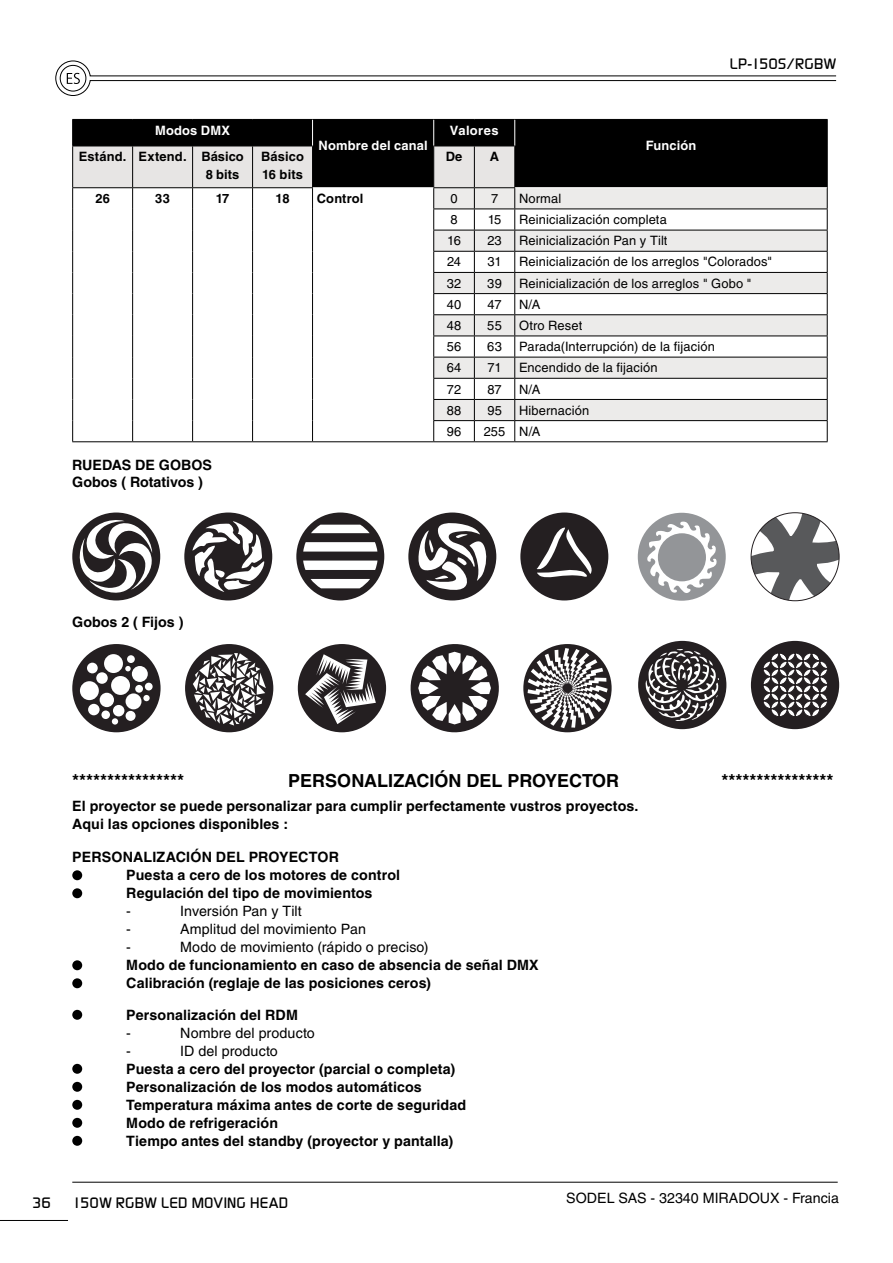
<style>
.page{position:relative;width:893px;height:1263px;background:#fff}
.page>*{position:absolute;margin:0;border:0;box-sizing:border-box;transform-origin:0 0}
.t1{font:700 18px "Helvetica LT Std";color:#000}
.t2{font:500 15px "Continuum";letter-spacing:.015em;color:#000}
.t3{font:700 14.25px/18px "Helvetica LT Std";letter-spacing:.005em;color:#000}
.t4{font:14.25px "Helvetica LT Std";letter-spacing:.005em;color:#000}
.t5{font:12.9px "Helvetica LT Std";letter-spacing:.01em;color:#000}
.t6{font:700 12.9px/18px "Helvetica LT Std";letter-spacing:.01em;color:#000}
.t7{font:700 12.9px "Helvetica LT Std";letter-spacing:.015em;color:#fff}
</style>
<div class="page">
<svg style="left:55px;top:60px;width:782px;height:36px"></svg>
<hr style="left:72px;top:1182px;width:766px;height:1px;background:#000">
<hr style="left:0;top:1220px;width:68px;height:1px;background:#000">
<div style="left:313px;top:120px;width:514px;height:67px;background:#000"></div>
<svg style="left:515px;top:188px;width:312px;height:232px;fill:#ecebea"></svg>
<hr style="left:72px;top:119px;width:61px;height:1px;background:#000">
<hr style="left:133px;top:119px;width:60px;height:1px;background:#000">
<hr style="left:193px;top:119px;width:60px;height:1px;background:#000">
<hr style="left:253px;top:119px;width:60px;height:1px;background:#000">
<hr style="left:313px;top:119px;width:121px;height:1px;background:#000">
<hr style="left:434px;top:119px;width:40px;height:1px;background:#000">
<hr style="left:474px;top:119px;width:41px;height:1px;background:#000">
<hr style="left:515px;top:119px;width:313px;height:1px;background:#000">
<svg style="left:827px;top:120px;width:1px;height:26px"></svg>
<hr style="left:827px;top:146px;width:1px;height:42px;background:#000">
<hr style="left:515px;top:209px;width:313px;height:1px;background:#000">
<hr style="left:515px;top:230px;width:313px;height:1px;background:#000">
<hr style="left:515px;top:251px;width:313px;height:1px;background:#000">
<hr style="left:515px;top:272px;width:313px;height:1px;background:#000">
<hr style="left:515px;top:293px;width:313px;height:1px;background:#000">
<hr style="left:515px;top:314px;width:313px;height:1px;background:#000">
<hr style="left:515px;top:336px;width:313px;height:1px;background:#000">
<hr style="left:515px;top:357px;width:313px;height:1px;background:#000">
<hr style="left:515px;top:378px;width:313px;height:1px;background:#000">
<hr style="left:515px;top:399px;width:313px;height:1px;background:#000">
<hr style="left:515px;top:420px;width:313px;height:1px;background:#000">
<svg style="left:827px;top:188px;width:1px;height:253px"></svg>
<hr style="left:72px;top:441px;width:61px;height:1px;background:#000">
<hr style="left:133px;top:441px;width:60px;height:1px;background:#000">
<hr style="left:193px;top:441px;width:60px;height:1px;background:#000">
<hr style="left:253px;top:441px;width:60px;height:1px;background:#000">
<hr style="left:313px;top:441px;width:121px;height:1px;background:#000">
<hr style="left:434px;top:441px;width:40px;height:1px;background:#000">
<hr style="left:474px;top:441px;width:41px;height:1px;background:#000">
<hr style="left:515px;top:441px;width:313px;height:1px;background:#000">
<svg style="left:72px;top:120px;width:241px;height:321px"></svg>
<svg style="left:433px;top:120px;width:82px;height:321px"></svg>
<svg style="left:296px;top:512px;width:88px;height:88px"></svg>
<svg style="left:408px;top:512px;width:88px;height:88px"></svg>
<svg style="left:520px;top:512px;width:88px;height:88px"></svg>
<svg style="left:638px;top:513px;width:88px;height:88px"></svg>
<svg style="left:751px;top:513px;width:88px;height:87px"></svg>
<svg style="left:72px;top:512px;width:88px;height:88px"></svg>
<svg style="left:184px;top:512px;width:88px;height:88px"></svg>
<svg style="left:298px;top:644px;width:88px;height:88px"></svg>
<svg style="left:523px;top:644px;width:89px;height:88px"></svg>
<svg style="left:638px;top:641px;width:88px;height:88px"></svg>
<svg style="left:72px;top:644px;width:89px;height:88px"></svg>
<svg style="left:410px;top:644px;width:89px;height:89px"></svg>
<svg style="left:185px;top:644px;width:88px;height:88px"></svg>
<div style="left:751px;top:641px;width:88px;height:88px;background:#241f21;border-radius:50%"></div>
<svg style="left:763px;top:653px;width:65px;height:64px"></svg>
<div style="left:72px;top:870px;width:10px;height:10px;background:#000;border-radius:50%"></div>
<div style="left:72px;top:888px;width:10px;height:10px;background:#000;border-radius:50%"></div>
<div style="left:72px;top:960px;width:10px;height:10px;background:#000;border-radius:50%"></div>
<div style="left:72px;top:978px;width:10px;height:10px;background:#000;border-radius:50%"></div>
<div style="left:72px;top:1010px;width:10px;height:10px;background:#000;border-radius:50%"></div>
<div style="left:72px;top:1064px;width:10px;height:10px;background:#000;border-radius:50%"></div>
<div style="left:72px;top:1082px;width:10px;height:10px;background:#000;border-radius:50%"></div>
<div style="left:72px;top:1100px;width:10px;height:10px;background:#000;border-radius:50%"></div>
<div style="left:72px;top:1118px;width:10px;height:10px;background:#000;border-radius:50%"></div>
<div style="left:72px;top:1136px;width:10px;height:10px;background:#000;border-radius:50%"></div>
<p class="t7" style="left:155px;top:122px;width:76px">Modos DMX</p>
<p class="t7" style="left:450px;top:122px;width:50px">Valores</p>
<p class="t2" style="left:730px;top:54px;width:108px">LP-150S/RGBW</p>
<p class="t7" style="left:646px;top:138px;width:52px">Función</p>
<p class="t7" style="left:319px;top:138px;width:111px">Nombre del canal</p>
<p class="t6" style="left:206px;top:147px;width:39px;text-indent:-127px">Estánd. Extend. Básico<br>8 bits</p>
<p class="t6" style="left:261px;top:147px;width:44px">Básico<br>16 bits</p>
<p class="t6" style="left:446px;top:147px;width:18px">De</p>
<p class="t6" style="left:490px;top:147px;width:11px">A</p>
<p class="t6" style="left:95px;top:189px;width:16px">26</p>
<p class="t6" style="left:155px;top:189px;width:16px">33</p>
<p class="t6" style="left:216px;top:189px;width:15px">17</p>
<p class="t6" style="left:276px;top:189px;width:15px">18</p>
<p class="t6" style="left:317px;top:189px;width:48px">Control</p>
<p class="t5" style="left:450px;top:191px;width:9px">0</p>
<p class="t5" style="left:491px;top:191px;width:9px">7</p>
<p class="t5" style="left:519px;top:191px;width:44px">Normal</p>
<p class="t5" style="left:450px;top:212px;width:9px">8</p>
<p class="t5" style="left:488px;top:212px;width:15px">15</p>
<p class="t5" style="left:519px;top:212px;width:149px">Reinicialización completa</p>
<p class="t5" style="left:447px;top:233px;width:15px">16</p>
<p class="t5" style="left:487px;top:233px;width:16px">23</p>
<p class="t5" style="left:519px;top:233px;width:150px">Reinicialización Pan y Tilt</p>
<p class="t5" style="left:447px;top:254px;width:16px">24</p>
<p class="t5" style="left:488px;top:254px;width:16px">31</p>
<p class="t5" style="left:519px;top:254px;width:255px">Reinicialización de los arreglos "Colorados"</p>
<p class="t5" style="left:447px;top:276px;width:16px">32</p>
<p class="t5" style="left:487px;top:276px;width:16px">39</p>
<p class="t5" style="left:519px;top:276px;width:234px">Reinicialización de los arreglos " Gobo "</p>
<p class="t5" style="left:447px;top:297px;width:16px">40</p>
<p class="t5" style="left:488px;top:297px;width:15px">47</p>
<p class="t5" style="left:519px;top:297px;width:23px">N/A</p>
<p class="t5" style="left:447px;top:318px;width:16px">48</p>
<p class="t5" style="left:487px;top:318px;width:16px">55</p>
<p class="t5" style="left:519px;top:318px;width:65px">Otro Reset</p>
<p class="t5" style="left:447px;top:339px;width:16px">56</p>
<p class="t5" style="left:487px;top:339px;width:16px">63</p>
<p class="t5" style="left:519px;top:339px;width:197px">Parada(Interrupción) de la fijación</p>
<p class="t5" style="left:447px;top:360px;width:16px">64</p>
<p class="t5" style="left:488px;top:360px;width:16px">71</p>
<p class="t5" style="left:519px;top:360px;width:140px">Encendido de la fijación</p>
<p class="t5" style="left:447px;top:381px;width:16px">72</p>
<p class="t5" style="left:487px;top:381px;width:16px">87</p>
<p class="t5" style="left:519px;top:381px;width:23px">N/A</p>
<p class="t5" style="left:447px;top:403px;width:16px">88</p>
<p class="t5" style="left:487px;top:403px;width:16px">95</p>
<p class="t5" style="left:519px;top:403px;width:72px">Hibernación</p>
<p class="t5" style="left:447px;top:424px;width:16px">96</p>
<p class="t5" style="left:484px;top:424px;width:58px">255 N/A</p>
<p class="t3" style="left:72px;top:457px;width:141px;line-height:17.1px">RUEDAS DE GOBOS<br>Gobos ( Rotativos )</p>
<p class="t3" style="left:72px;top:613px;width:113px">Gobos 2 ( Fijos )</p>
<p class="t2" style="left:32px;top:1193px;width:20px">36</p>
<p class="t1" style="left:72px;top:770px;width:152px">**************** P</p>
<p class="t1" style="left:300px;top:770px;width:320px">ERSONALIZACIÓN DEL PROYECTOR</p>
<p class="t1" style="left:721px;top:770px;width:114px">****************</p>
<p class="t3" style="left:72px;top:797px;width:568px">El proyector se puede personalizar para cumplir perfectamente vustros proyectos.<br>Aqui las opciones disponibles :</p>
<p class="t3" style="left:72px;top:848px;width:11px">Personalización</p>
<p class="t3" style="left:216px;top:848px;width:11px">del</p>
<p class="t3" style="left:126px;top:848px;width:275px;text-indent:122px">proyector<br>Puesta a cero de los motores de control<br>Regulación del tipo de movimientos</p>
<p class="t4" style="left:126px;top:903px;width:6px">-</p>
<p class="t4" style="left:180px;top:903px;width:123px">Inversión Pan y Tilt</p>
<p class="t4" style="left:126px;top:921px;width:6px">-</p>
<p class="t4" style="left:180px;top:921px;width:187px">Amplitud del movimiento Pan</p>
<p class="t4" style="left:126px;top:939px;width:6px">-</p>
<p class="t4" style="left:180px;top:939px;width:250px">Modo de movimiento (rápido o preciso)</p>
<p class="t3" style="left:126px;top:956px;width:414px">Modo de funcionamiento en caso de absencia de señal DMX<br>Calibración (reglaje de las posiciones ceros)</p>
<p class="t3" style="left:126px;top:1005px;width:173px">Personalización del RDM</p>
<p class="t4" style="left:126px;top:1024px;width:6px">-</p>
<p class="t4" style="left:180px;top:1024px;width:136px">Nombre del producto</p>
<p class="t4" style="left:126px;top:1042px;width:6px">-</p>
<p class="t4" style="left:180px;top:1042px;width:99px">ID del producto</p>
<p class="t3" style="left:126px;top:1059px;width:341px">Puesta a cero del proyector (parcial o completa)<br>Personalización de los modos automáticos Temperatura máxima antes de corte de seguridad Modo de refrigeración<br>Tiempo antes del standby (proyector y pantalla)</p>
<p class="t2" style="left:72px;top:1193px;width:218px">150W RGBW LED MOVING HEAD</p>
<p class="t4" style="left:566px;top:1190px;width:274px">SODEL SAS - 32340 MIRADOUX - Francia</p>
</div>
